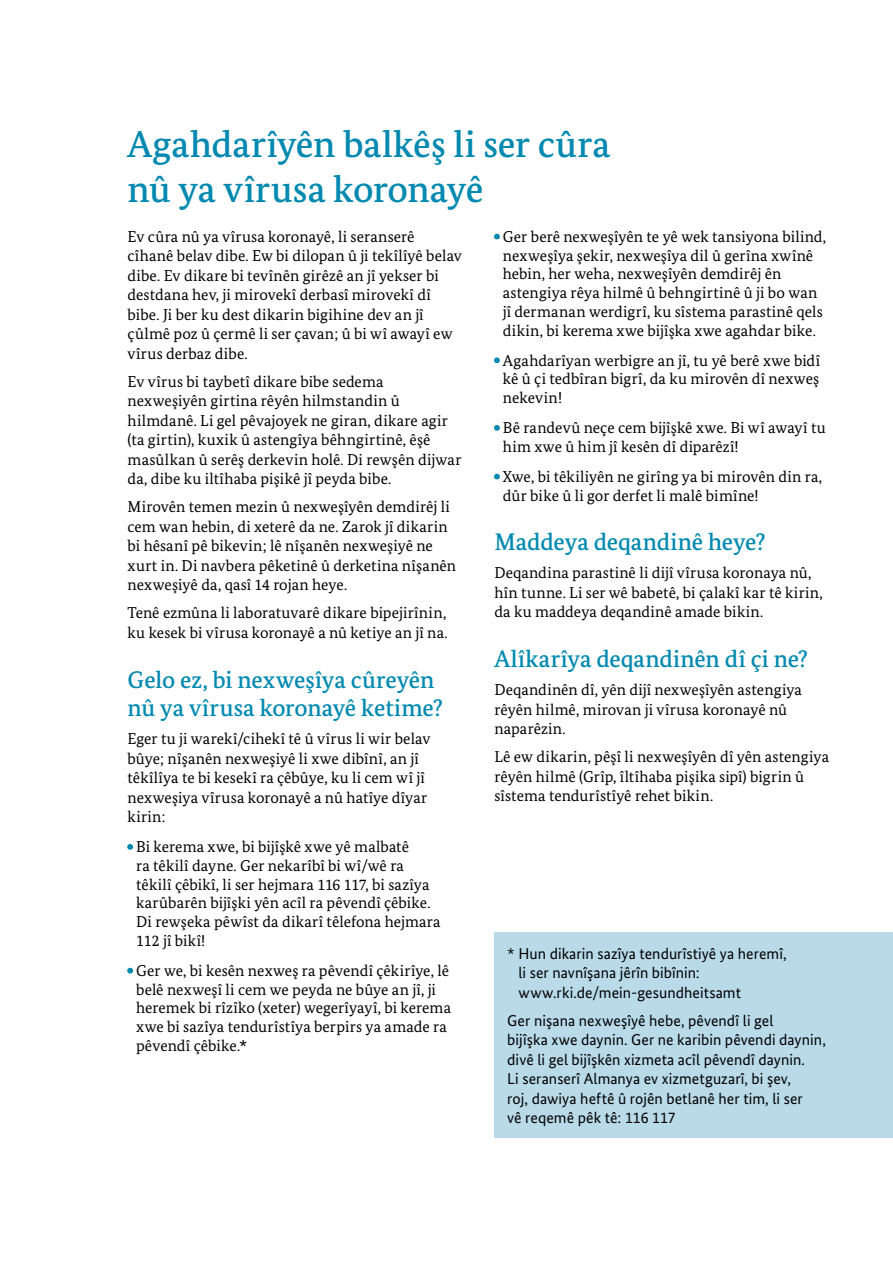
<style>
.page{position:relative;width:893px;height:1263px;background:#fff}
.page>*{position:absolute;margin:0;border:0;box-sizing:border-box;transform-origin:0 0}
.Head_2_BMG{font:500 37.5px/45px "Bundes Serif";color:#0089b0}
.Head_3_BMG{font:500 24px/28.5px "Bundes Serif";color:#0089b0}
.Fließ_BMG{font:15.75px/19.5px "Bundes Serif";letter-spacing:.01em;color:#000}
.Fließ_aufzählung_BMG{font:15.75px/18.8px "Bundes Serif";letter-spacing:.005em;color:#000}
.Kasten_BMG{font:15.75px/19.5px "Bundes Sans";letter-spacing:.005em;color:#000}
.s1{font-weight:700;color:#0089b0}
</style>
<div class="page">
<div style="left:494px;top:933px;width:399px;height:205px;background:#b9dae8"></div>
<svg style="left:127px;top:844px;width:6px;height:6px"></svg>
<svg style="left:127px;top:968px;width:6px;height:5px"></svg>
<svg style="left:494px;top:234px;width:6px;height:5px"></svg>
<svg style="left:494px;top:357px;width:6px;height:6px"></svg>
<svg style="left:494px;top:425px;width:6px;height:6px"></svg>
<svg style="left:494px;top:474px;width:6px;height:5px"></svg>
<h2 class="Head_2_BMG" style="left:128px;top:121px;width:484px">Agahdarîyên balkêş li ser cûra nû ya vîrusa koronayê</h2>
<p class="Fließ_BMG" style="left:128px;top:227px;width:336px">Ev cûra nû ya vîrusa koronayê, li seranserê cîhanê belav dibe. Ew bi dilopan û ji tekîlîyê belav dibe. Ev dikare bi tevînên girêzê an jî yekser bi destdana hev, ji mirovekî derbasî mirovekî dî bibe. Ji ber ku dest dikarin bigihine dev an jî çûlmê poz û çermê li ser çavan; û bi wî awayî ew vîrus derbaz dibe.</p>
<p class="Fließ_BMG" style="left:128px;top:372px;width:335px">Ev vîrus bi taybetî dikare bibe sedema nexweşiyên girtina rêyên hilmstandin û hilmdanê. Li gel pêvajoyek ne giran, dikare agir (ta girtin), kuxik û astengîya bêhngirtinê, êşê masûlkan û serêş derkevin holê. Di rewşên dijwar da, dibe ku iltîhaba pişikê jî peyda bibe.</p>
<p class="Fließ_BMG" style="left:128px;top:497px;width:330px">Mirovên temen mezin û nexweşîyên demdirêj li cem wan hebin, di xeterê da ne. Zarok jî dikarin bi hêsanî pê bikevin; lê nîşanên nexweşiyê ne xurt in. Di navbera pêketinê û derketina nîşanên nexweşiyê da, qasî 14 rojan heye.</p>
<p class="Fließ_BMG" style="left:128px;top:603px;width:322px">Tenê ezmûna li laboratuvarê dikare bipejirînin, ku kesek bi vîrusa koronayê a nû ketiye an jî na.</p>
<h3 class="Head_3_BMG" style="left:128px;top:665px;width:317px">Gelo ez, bi nexweşîya cûreyên nû ya vîrusa koronayê ketime?</h3>
<p class="Fließ_BMG" style="left:128px;top:729px;width:304px">Eger tu ji warekî/cihekî tê û vîrus li wir belav bûye; nîşanên nexweşiyê li xwe dibînî, an jî têkîlîya te bi kesekî ra çêbûye, ku li cem wî jî nexweşiya vîrusa koronayê a nû hatîye dîyar kirin:</p>
<p class="Fließ_aufzählung_BMG" style="left:136px;top:837px;width:306px;text-indent:-9px"><span class="s1">•</span> Bi kerema xwe, bi bijîşkê xwe yê malbatê<br>ra têkilî dayne. Ger nekarîbî bi wî/wê ra têkilî çêbikî, li ser hejmara 116 117, bi sazîya karûbarên bijîşki yên acîl ra pêvendî çêbike.<br>Di rewşeka pêwîst da dikarî têlefona hejmara 112 jî bikî!</p>
<p class="Fließ_aufzählung_BMG" style="left:136px;top:961px;width:316px;text-indent:-9px"><span class="s1">•</span> Ger we, bi kesên nexweş ra pêvendî çêkirîye, lê belê nexweşî li cem we peyda ne bûye an jî, ji heremek bi rîzîko (xeter) wegerîyayî, bi kerema xwe bi sazîya tendurîstîya berpirs ya amade ra pêvendî çêbike.*</p>
<p class="Fließ_aufzählung_BMG" style="left:503px;top:227px;width:325px;text-indent:-9px"><span class="s1">•</span> Ger berê nexweşîyên te yê wek tansiyona bilind, nexweşîya şekir, nexweşîya dil û gerîna xwînê hebin, her weha, nexweşîyên demdirêj ên astengiya rêya hilmê û behngirtinê û ji bo wan jî dermanan werdigrî, ku sîstema parastinê qels dikin, bi kerema xwe bijîşka xwe agahdar bike.</p>
<p class="Fließ_aufzählung_BMG" style="left:503px;top:351px;width:319px;text-align:justify;text-indent:-9px"><span class="s1">•</span> Agahdarîyan werbigre an jî, tu yê berê xwe bidî kê û çi tedbîran bigrî, da ku mirovên dî nexweş nekevin!</p>
<p class="Fließ_aufzählung_BMG" style="left:503px;top:418px;width:324px;text-indent:-9px"><span class="s1">•</span> Bê randevû neçe cem bijîşkê xwe. Bi wî awayî tu him xwe û him jî kesên dî diparêzî!</p>
<p class="Fließ_aufzählung_BMG" style="left:503px;top:467px;width:321px;text-indent:-9px"><span class="s1">•</span> Xwe, bi têkiliyên ne girîng ya bi mirovên din ra, dûr bike û li gor derfet li malê bimîne!</p>
<h3 class="Head_3_BMG" style="left:494px;top:528px;width:273px">Maddeya deqandinê heye?</h3>
<p class="Fließ_BMG" style="left:494px;top:563px;width:330px">Deqandina parastinê li dijî vîrusa koronaya nû, hîn tunne. Li ser wê babetê, bi çalakî kar tê kirin, da ku maddeya deqandinê amade bikin.</p>
<h3 class="Head_3_BMG" style="left:494px;top:644px;width:315px">Alîkarîya deqandinên dî çi ne?</h3>
<p class="Fließ_BMG" style="left:494px;top:680px;width:309px">Deqandinên dî, yên dijî nexweşîyên astengiya rêyên hilmê, mirovan ji vîrusa koronayê nû naparêzin.</p>
<p class="Fließ_BMG" style="left:494px;top:747px;width:336px">Lê ew dikarin, pêşî li nexweşîyên dî yên astengiya rêyên hilmê (Grîp, îltîhaba pişika sipî) bigrin û sîstema tendurîstîyê rehet bikin.</p>
<p class="Kasten_BMG" style="left:518px;top:943px;width:270px;text-indent:-11px">* Hun dikarin sazîya tendurîstiyê ya heremî, li ser navnîşana jêrîn bibînin: www.rki.de/mein-gesundheitsamt</p>
<p class="Kasten_BMG" style="left:507px;top:1010px;width:320px">Ger nişana nexweşîyê hebe, pêvendî li gel<br>bijîşka xwe daynin. Ger ne karibin pêvendi daynin, divê li gel bijîşkên xizmeta acîl pêvendî daynin.<br>Li seranserî Almanya ev xizmetguzarî, bi şev,<br>roj, dawiya heftê û rojên betlanê her tim, li ser<br>vê reqemê pêk tê: 116 117</p>
</div>
